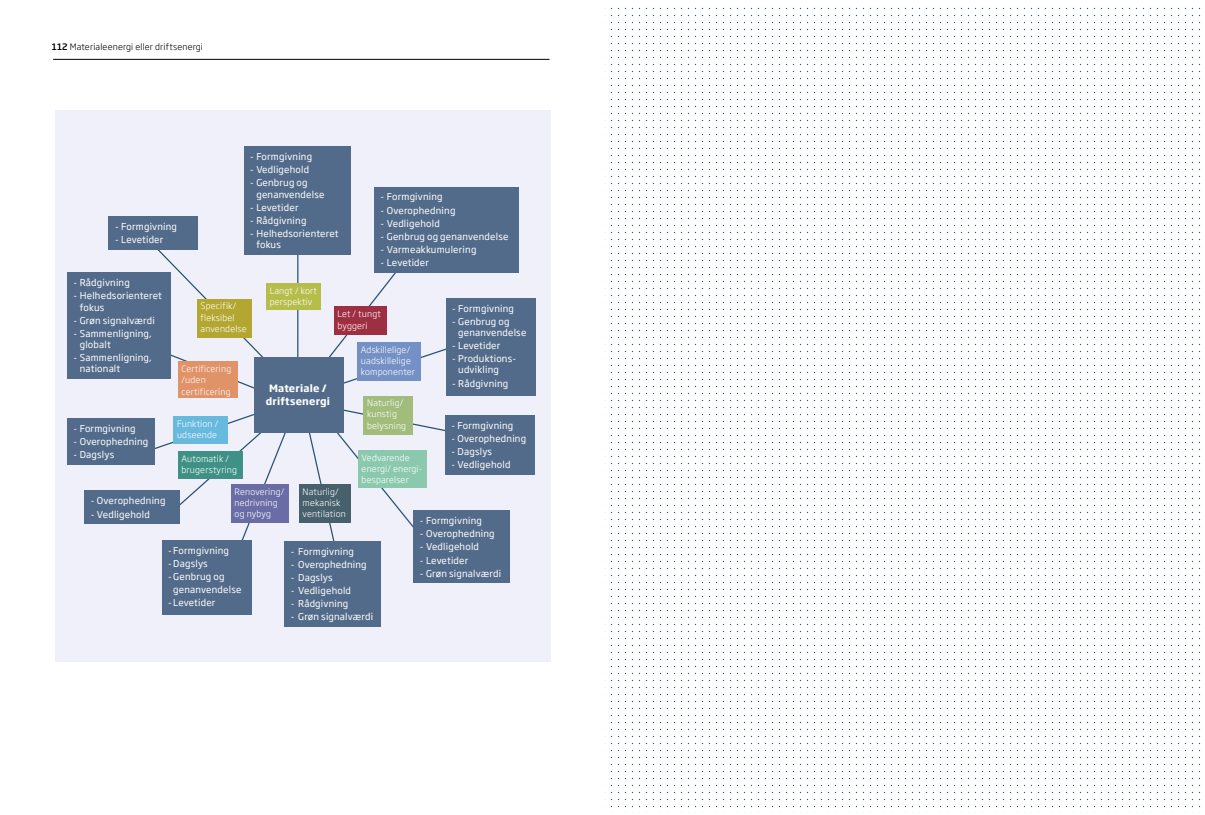
<style>
.page{position:relative;width:1205px;height:815px;background:#fff}
.page>*{position:absolute;margin:0;border:0;box-sizing:border-box;transform-origin:0 0}
.t1{font:700 10px/13.8px "Soho Gothic Pro";letter-spacing:.02em;color:#fff;text-align:center}
.t2{font:9.38px/11.2px "Soho Gothic Pro";letter-spacing:.02em;color:#fff}
.t3{font:300 8.75px/11.2px "Soho Gothic Pro";letter-spacing:.02em;color:#fff}
.t4{font:300 8.75px "Soho Gothic Pro";letter-spacing:.02em;color:#000}
.s1{font-weight:500}
</style>
<div class="page">
<hr style="left:53px;top:59px;width:496px;height:1px;background:#000">
<div style="left:55px;top:110px;width:495px;height:551px;background:#eff0f9"></div>
<hr style="left:297px;top:234px;width:1px;height:152px;background:#2a5172">
<svg style="left:120px;top:414px;width:169px;height:126px"></svg>
<svg style="left:122px;top:249px;width:155px;height:144px"></svg>
<svg style="left:313px;top:272px;width:161px;height:112px"></svg>
<svg style="left:307px;top:408px;width:138px;height:133px"></svg>
<div style="left:67px;top:418px;width:88px;height:46px;background:#536b8a"></div>
<div style="left:173px;top:416px;width:55px;height:28px;background:#68b9de"></div>
<div style="left:244px;top:146px;width:107px;height:109px;background:#536b8a"></div>
<div style="left:84px;top:491px;width:96px;height:33px;background:#536b8a"></div>
<div style="left:109px;top:216px;width:89px;height:33px;background:#536b8a"></div>
<div style="left:374px;top:187px;width:145px;height:85px;background:#536b8a"></div>
<div style="left:284px;top:541px;width:97px;height:86px;background:#536b8a"></div>
<div style="left:162px;top:540px;width:90px;height:75px;background:#536b8a"></div>
<div style="left:413px;top:510px;width:97px;height:73px;background:#536b8a"></div>
<div style="left:446px;top:298px;width:89px;height:98px;background:#536b8a"></div>
<div style="left:197px;top:299px;width:54px;height:38px;background:#b3a631"></div>
<div style="left:266px;top:284px;width:55px;height:26px;background:#b5bd4b"></div>
<div style="left:334px;top:307px;width:52px;height:28px;background:#9e2f42"></div>
<div style="left:357px;top:343px;width:63px;height:38px;background:#7490c5"></div>
<div style="left:358px;top:450px;width:69px;height:38px;background:#8bc9ae"></div>
<div style="left:299px;top:484px;width:51px;height:39px;background:#46606c"></div>
<div style="left:231px;top:484px;width:57px;height:39px;background:#6a6da5"></div>
<div style="left:254px;top:357px;width:90px;height:75px;background:#536b8a"></div>
<div style="left:178px;top:452px;width:65px;height:27px;background:#3f9185"></div>
<div style="left:67px;top:272px;width:104px;height:107px;background:#536b8a"></div>
<div style="left:178px;top:362px;width:59px;height:36px;background:#e09268"></div>
<div style="left:445px;top:415px;width:90px;height:60px;background:#536b8a"></div>
<div style="left:364px;top:396px;width:49px;height:39px;background:#a2bc7c"></div>
<div style="left:605px;top:4px;width:598px;height:808px;background:linear-gradient(to right,#f9fafb,#f9fafb)"></div>
<p class="t4" style="left:52px;top:40px;width:153px"><span class="s1">112</span> Materialeenergi eller driftsenergi</p>
<p class="t2" style="left:115px;top:220px;width:64px">- Formgivning</p>
<p class="t2" style="left:115px;top:233px;width:50px">- Levetider</p>
<p class="t2" style="left:250px;top:150px;width:64px">- Formgivning</p>
<p class="t2" style="left:250px;top:164px;width:61px">- Vedligehold</p>
<p class="t2" style="left:256px;top:177px;width:70px;text-indent:-6px">- Genbrug og genanvendelse</p>
<p class="t2" style="left:250px;top:201px;width:50px">- Levetider</p>
<p class="t2" style="left:250px;top:214px;width:58px">- Rådgivning</p>
<p class="t2" style="left:256px;top:227px;width:84px;text-indent:-6px">- Helhedsorienteret fokus</p>
<p class="t2" style="left:381px;top:191px;width:64px">- Formgivning</p>
<p class="t2" style="left:381px;top:204px;width:76px">- Overophedning</p>
<p class="t2" style="left:381px;top:217px;width:61px">- Vedligehold</p>
<p class="t2" style="left:381px;top:230px;width:129px">- Genbrug og genanvendelse</p>
<p class="t2" style="left:381px;top:243px;width:97px">- Varmeakkumulering</p>
<p class="t2" style="left:381px;top:257px;width:50px">- Levetider</p>
<p class="t2" style="left:74px;top:277px;width:58px">- Rådgivning</p>
<p class="t2" style="left:80px;top:290px;width:84px;text-indent:-6px">- Helhedsorienteret fokus</p>
<p class="t2" style="left:74px;top:314px;width:83px">- Grøn signalværdi</p>
<p class="t2" style="left:80px;top:327px;width:73px;text-indent:-6px">- Sammenligning, globalt</p>
<p class="t2" style="left:80px;top:352px;width:73px;text-indent:-6px">- Sammenligning, nationalt</p>
<p class="t2" style="left:74px;top:422px;width:64px">- Formgivning</p>
<p class="t2" style="left:74px;top:435px;width:76px">- Overophedning</p>
<p class="t2" style="left:74px;top:448px;width:42px">- Dagslys</p>
<p class="t3" style="left:201px;top:300px;width:48px">Specifik/ fleksibel anvendelse</p>
<p class="t3" style="left:182px;top:363px;width:51px">Certificering /uden certificering</p>
<p class="t3" style="left:177px;top:417px;width:43px">Funktion / udseende</p>
<p class="t3" style="left:182px;top:453px;width:57px">Automatik / brugerstyring</p>
<p class="t3" style="left:270px;top:285px;width:49px">Langt / kort perspektiv</p>
<p class="t1" style="left:266px;top:380px;width:66px">Materiale / driftsenergi</p>
<p class="t3" style="left:338px;top:308px;width:45px">Let / tungt byggeri</p>
<p class="t3" style="left:361px;top:344px;width:56px">Adskillelige/ uadskillelige komponenter</p>
<p class="t3" style="left:367px;top:397px;width:41px">Naturlig/ kunstig belysning</p>
<p class="t3" style="left:362px;top:451px;width:62px">Vedvarende energi/ energi&shy;besparelser</p>
<p class="t2" style="left:452px;top:302px;width:64px">- Formgivning</p>
<p class="t2" style="left:458px;top:315px;width:70px;text-indent:-6px">- Genbrug og genanvendelse</p>
<p class="t2" style="left:452px;top:339px;width:50px">- Levetider</p>
<p class="t2" style="left:458px;top:353px;width:59px;text-indent:-6px">- Produktions&shy;udvikling</p>
<p class="t2" style="left:452px;top:377px;width:58px">- Rådgivning</p>
<p class="t2" style="left:451px;top:419px;width:64px">- Formgivning</p>
<p class="t2" style="left:451px;top:432px;width:76px">- Overophedning</p>
<p class="t2" style="left:451px;top:446px;width:42px">- Dagslys</p>
<p class="t2" style="left:451px;top:459px;width:61px">- Vedligehold</p>
<p class="t2" style="left:91px;top:495px;width:76px">- Overophedning</p>
<p class="t2" style="left:91px;top:508px;width:61px">- Vedligehold</p>
<p class="t3" style="left:235px;top:485px;width:51px">Renovering/ nedrivning og nybyg</p>
<p class="t3" style="left:303px;top:485px;width:45px">Naturlig/ mekanisk ventilation</p>
<p class="t2" style="left:168px;top:544px;width:62px">-Formgivning</p>
<p class="t2" style="left:168px;top:557px;width:41px">-Dagslys</p>
<p class="t2" style="left:168px;top:570px;width:58px">-Genbrug og</p>
<p class="t2" style="left:173px;top:584px;width:70px">genanvendelse</p>
<p class="t2" style="left:168px;top:597px;width:49px">- Levetider</p>
<p class="t2" style="left:291px;top:545px;width:65px">- Formgivning</p>
<p class="t2" style="left:291px;top:558px;width:78px">- Overophedning</p>
<p class="t2" style="left:291px;top:571px;width:44px">- Dagslys</p>
<p class="t2" style="left:291px;top:584px;width:62px">- Vedligehold</p>
<p class="t2" style="left:291px;top:598px;width:59px">- Rådgivning</p>
<p class="t2" style="left:291px;top:611px;width:84px">- Grøn signalværdi</p>
<p class="t2" style="left:420px;top:515px;width:64px">- Formgivning</p>
<p class="t2" style="left:420px;top:528px;width:76px">- Overophedning</p>
<p class="t2" style="left:420px;top:541px;width:61px">- Vedligehold</p>
<p class="t2" style="left:420px;top:554px;width:50px">- Levetider</p>
<p class="t2" style="left:420px;top:567px;width:83px">- Grøn signalværdi</p>
</div>
